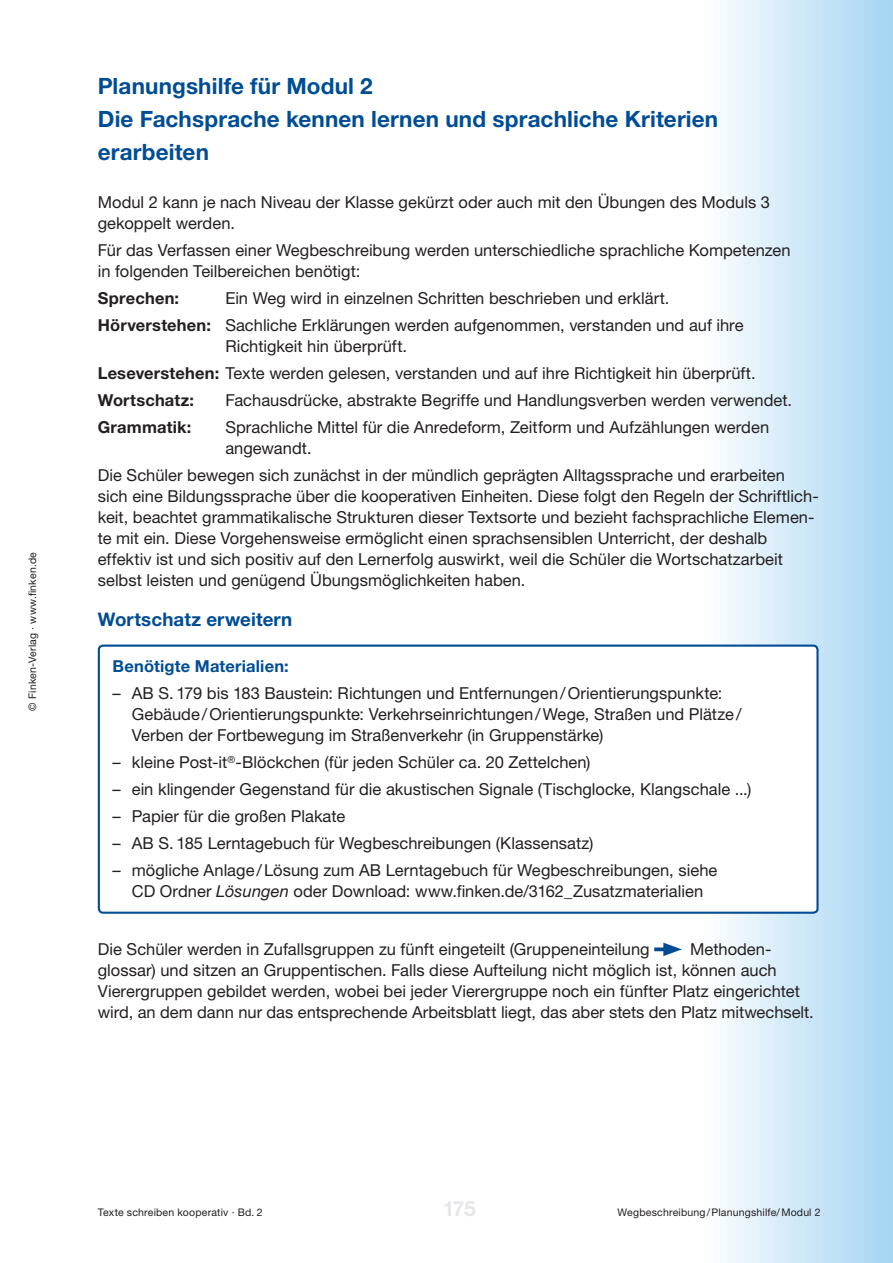
<style>
.page{position:relative;width:893px;height:1263px;background:#fff}
.page>*{position:absolute;margin:0;border:0;box-sizing:border-box;transform-origin:0 0}
.t1{font:700 22.5px/32.8px "Helvetica Neue LT";letter-spacing:.005em;color:#014d95}
.t2{font:700 21px "Helvetica Neue LT";color:#e6e7e9}
.t3{font:700 18.75px "Helvetica Neue LT";letter-spacing:.005em;color:#014d95}
.t4{font:16.5px/21px "Helvetica Neue LT";color:#231f20}
.t5{font:700 16.5px "Helvetica Neue LT";letter-spacing:.01em;color:#014d95}
.t6{font:700 16.5px "Helvetica Neue LT";letter-spacing:.01em;color:#231f20}
.t7{font:10.5px "Helvetica Neue LT";letter-spacing:.015em;color:#231f20}
.s1{font-weight:700}
.s2{font-style:italic}
</style>
<div class="page">
<div style="left:702px;top:0;width:191px;height:1263px;background:linear-gradient(to right,#fefefe,#a4d5f2)"></div>
<div style="left:99px;top:646px;width:718px;height:267px;background:#fff;border-radius:4px"></div>
<div style="left:98px;top:644px;width:721px;height:270px;border:2px solid #014d95;border-radius:4px"></div>
<svg style="left:654px;top:947px;width:9px;height:4px"></svg>
<svg style="left:663px;top:943px;width:19px;height:13px"></svg>
<p class="t7" style="left:26px;top:711px;width:160px;rotate:-90deg">© Finken-Verlag · www.finken.de</p>
<h1 class="t1" style="left:98px;top:69px;width:622px">Planungshilfe für Modul 2<br>Die Fachsprache kennen lernen und sprachliche Kriterien erarbeiten</h1>
<p class="t4" style="left:98px;top:191px;width:674px">Modul 2 kann je nach Niveau der Klasse gekürzt oder auch mit den Übungen des Moduls 3 gekoppelt werden.</p>
<p class="t4" style="left:98px;top:239px;width:694px">Für das Verfassen einer Wegbeschreibung werden unterschiedliche sprachliche Kompetenzen in folgenden Teilbereichen benötigt:</p>
<p class="t6" style="left:98px;top:288px;width:83px">Sprechen:</p>
<p class="t4" style="left:98px;top:284px;width:647px;line-height:27px;text-indent:128px">Ein Weg wird in einzelnen Schritten beschrieben und erklärt.<br><span class="s1">Hörverstehen:</span> Sachliche Erklärungen werden aufgenommen, verstanden und auf ihre</p>
<p class="t4" style="left:98px;top:332px;width:659px;line-height:27px;text-indent:128px">Richtigkeit hin überprüft.<br><span class="s1">Leseverstehen:</span> Texte werden gelesen, verstanden und auf ihre Richtigkeit hin überprüft.<br><span class="s1">Wortschatz:</span></p>
<p class="t4" style="left:225px;top:389px;width:568px">Fachausdrücke, abstrakte Begriffe und Handlungsverben werden verwendet.</p>
<p class="t6" style="left:98px;top:416px;width:95px">Grammatik:</p>
<p class="t4" style="left:225px;top:416px;width:545px">Sprachliche Mittel für die Anredeform, Zeitform und Aufzählungen werden angewandt.</p>
<p class="t4" style="left:98px;top:464px;width:722px">Die Schüler bewegen sich zunächst in der mündlich geprägten Alltagssprache und erarbeiten sich eine Bildungssprache über die kooperativen Einheiten. Diese folgt den Regeln der Schriftlich&shy;keit, beachtet grammatikalische Strukturen dieser Textsorte und bezieht fachsprachliche Elemen&shy;te mit ein. Diese Vorgehensweise ermöglicht einen sprachsensiblen Unterricht, der deshalb effektiv ist und sich positiv auf den Lernerfolg auswirkt, weil die Schüler die Wortschatzarbeit selbst leisten und genügend Übungsmöglichkeiten haben.</p>
<p class="t3" style="left:98px;top:607px;width:196px">Wortschatz erweitern</p>
<p class="t5" style="left:113px;top:656px;width:178px">Benötigte Materialien:</p>
<p class="t4" style="left:132px;top:683px;width:611px;text-indent:-19px">– AB S. 179 bis 183 Baustein: Richtungen und Entfernungen/Orientierungspunkte:<br>Gebäude/Orientierungspunkte: Verkehrseinrichtungen/Wege, Straßen und Plätze/<br>Verben der Fortbewegung im Straßenverkehr (in Gruppenstärke)</p>
<p class="t4" style="left:113px;top:752px;width:479px">– kleine Post-it<sup>®</sup>-Blöckchen (für jeden Schüler ca. 20 Zettelchen)</p>
<p class="t4" style="left:113px;top:779px;width:640px">– ein klingender Gegenstand für die akustischen Signale (Tischglocke, Klangschale ...)</p>
<p class="t4" style="left:113px;top:805px;width:234px">– Papier für die großen Plakate</p>
<p class="t4" style="left:113px;top:832px;width:482px">– AB S. 185 Lerntagebuch für Wegbeschreibungen (Klassensatz)</p>
<p class="t4" style="left:113px;top:859px;width:606px;text-align:center">– mögliche Anlage/Lösung zum AB Lerntagebuch für Wegbeschreibungen, siehe<br>CD Ordner <span class="s2">Lösungen</span> oder Download: www.finken.de/3162_Zusatzmaterialien</p>
<p class="t4" style="left:98px;top:938px;width:553px">Die Schüler werden in Zufallsgruppen zu fünft eingeteilt (Gruppeneinteilung</p>
<p class="t4" style="left:98px;top:938px;width:717px;text-indent:592px">Methoden&shy;glossar) und sitzen an Gruppentischen. Falls diese Aufteilung nicht möglich ist, können auch Vierergruppen gebildet werden, wobei bei jeder Vierergruppe noch ein fünfter Platz eingerichtet wird, an dem dann nur das entsprechende Arbeitsblatt liegt, das aber stets den Platz mitwechselt.</p>
<p class="t7" style="left:98px;top:1206px;width:166px">Texte schreiben kooperativ · Bd. 2</p>
<p class="t2" style="left:443px;top:1196px;width:35px">175</p>
<p class="t7" style="left:618px;top:1206px;width:205px">Wegbeschreibung/Planungshilfe/Modul 2</p>
</div>
